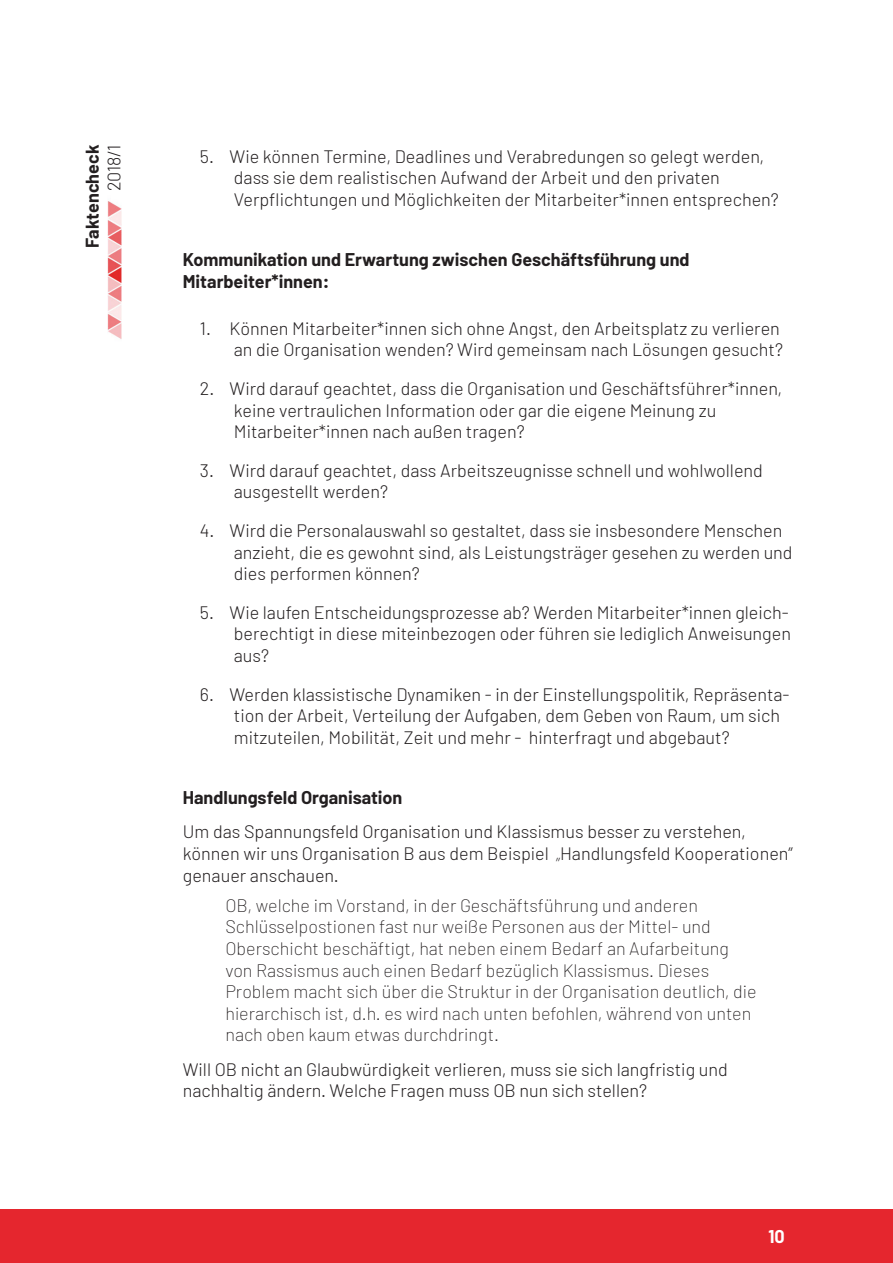
<style>
.page{position:relative;width:893px;height:1263px;background:#fff}
.page>*{position:absolute;margin:0;border:0;box-sizing:border-box;transform-origin:0 0}
.numbering{font:300 18px/21.6px "Barlow";color:#231f20}
.quote_absatz{font:200 18px/21.6px "Barlow";color:#231f20}
.Paragraph_Style_1{font:300 18px/21.6px "Barlow";color:#231f20}
.Headlines{font:700 18px/21.6px "Barlow";color:#231f20}
.t1{font:700 18px "Barlow";color:#fff}
.s1{font-weight:200}
</style>
<div class="page">
<div style="left:0;top:1210px;width:893px;height:53px;background:#e5262e"></div>
<img style="left:107px;top:201px;width:15px;height:138px">
<p class="Headlines" style="left:81px;top:248px;width:105px;rotate:-90deg">Faktencheck</p>
<p class="numbering" style="left:103px;top:191px;width:48px;rotate:-90deg">2018/1</p>
<p class="numbering" style="left:234px;top:145px;width:547px;text-indent:-34px">5. Wie können Termine, Deadlines und Verabredungen so gelegt werden, dass sie dem realistischen Aufwand der Arbeit und den privaten<br>Verpflichtungen und Möglichkeiten der Mitarbeiter*innen entsprechen?</p>
<p class="Headlines" style="left:183px;top:249px;width:508px">Kommunikation und Erwartung zwischen Geschäftsführung und<br>Mitarbeiter*innen:</p>
<p class="numbering" style="left:200px;top:317px;width:585px;text-align:right">1. Können Mitarbeiter*innen sich ohne Angst, den Arbeitsplatz zu verlieren an die Organisation wenden? Wird gemeinsam nach Lösungen gesucht?</p>
<p class="numbering" style="left:234px;top:377px;width:550px;text-indent:-34px">2. Wird darauf geachtet, dass die Organisation und Geschäftsführer*innen, keine vertraulichen Information oder gar die eigene Meinung zu<br>Mitarbeiter*innen nach außen tragen?</p>
<p class="numbering" style="left:234px;top:459px;width:530px;text-indent:-34px">3. Wird darauf geachtet, dass Arbeitszeugnisse schnell und wohlwollend ausgestellt werden?</p>
<p class="numbering" style="left:234px;top:519px;width:560px;text-indent:-34px">4. Wird die Personalauswahl so gestaltet, dass sie insbesondere Menschen anzieht, die es gewohnt sind, als Leistungsträger gesehen zu werden und dies performen können?</p>
<p class="numbering" style="left:234px;top:601px;width:559px;text-indent:-34px">5. Wie laufen Entscheidungsprozesse ab? Werden Mitarbeiter*innen gleich&shy;berechtigt in diese miteinbezogen oder führen sie lediglich Anweisungen aus?</p>
<p class="numbering" style="left:234px;top:683px;width:557px;text-indent:-34px">6. Werden klassistische Dynamiken - in der Einstellungspolitik, Repräsenta&shy;tion der Arbeit, Verteilung der Aufgaben, dem Geben von Raum, um sich mitzuteilen, Mobilität, Zeit und mehr - hinterfragt und abgebaut?</p>
<p class="Headlines" style="left:183px;top:787px;width:221px">Handlungsfeld Organisation</p>
<p class="Paragraph_Style_1" style="left:183px;top:821px;width:612px">Um das Spannungsfeld Organisation und Klassismus besser zu verstehen, können wir uns Organisation B aus dem Beispiel <span class="s1">„</span>Handlungsfeld Kooperationen” genauer anschauen.</p>
<p class="quote_absatz" style="left:225px;top:894px;width:533px">OB, welche im Vorstand, in der Geschäftsführung und anderen Schlüsselpostionen fast nur weiße Personen aus der Mittel- und Oberschicht beschäftigt, hat neben einem Bedarf an Aufarbeitung von Rassismus auch einen Bedarf bezüglich Klassismus. Dieses Problem macht sich über die Struktur in der Organisation deutlich, die hierarchisch ist, d.h. es wird nach unten befohlen, während von unten nach oben kaum etwas durchdringt.</p>
<p class="Paragraph_Style_1" style="left:183px;top:1058px;width:546px">Will OB nicht an Glaubwürdigkeit verlieren, muss sie sich langfristig und nachhaltig ändern. Welche Fragen muss OB nun sich stellen?</p>
<p class="t1" style="left:768px;top:1225px;width:18px">10</p>
</div>
